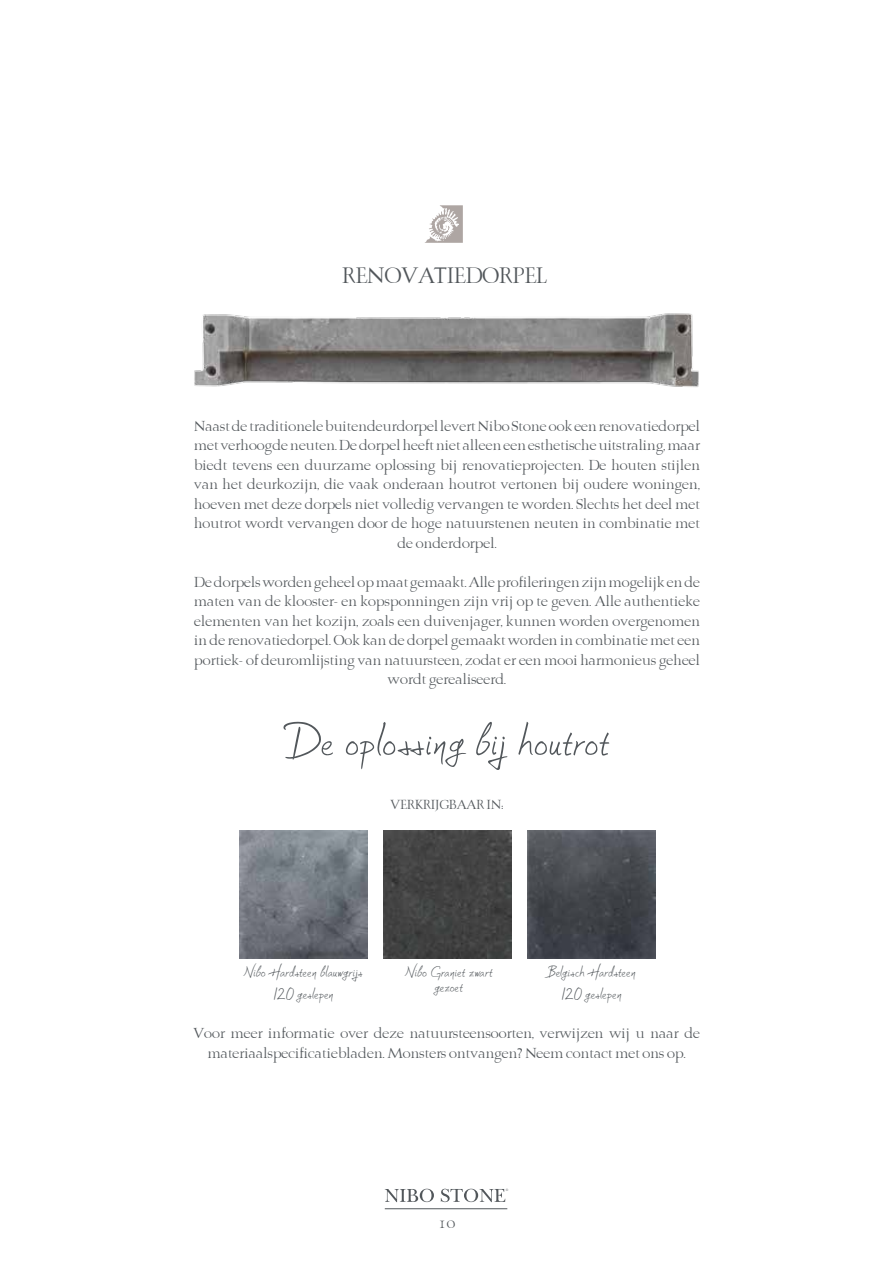
<style>
.page{position:relative;width:893px;height:1263px;background:#fff}
.page>*{position:absolute;margin:0;border:0;box-sizing:border-box;transform-origin:0 0}
.t1{font:54px "Soljik Dambaek";color:#52575b}
.t2{font:25.5px "Lizard Medieval";color:#52575b}
.t3{font:18px/21.6px "Soljik Dambaek";color:#52575b;text-align:center}
.t4{font:18px "Lizard Medieval";color:#52575b}
.t5{font:16.5px/19.5px "Lizard Medieval";color:#52575b;text-align:center}
.t6{font:15px "Lizard Medieval";color:#52575b}
.t7{font:3.45px "New Baskerville Std";color:#52575b}
</style>
<div class="page">
<hr style="left:385px;top:1208px;width:122px;height:1px;background:#52575b">
<svg style="left:385px;top:1189px;width:49px;height:13px"></svg>
<svg style="left:441px;top:1189px;width:64px;height:13px"></svg>
<img style="left:194px;top:313px;width:505px;height:74px">
<svg style="left:425px;top:205px;width:38px;height:38px"></svg>
<img style="left:240px;top:830px;width:127px;height:128px">
<img style="left:528px;top:830px;width:127px;height:128px">
<img style="left:384px;top:830px;width:127px;height:128px">
<h2 class="t2" style="left:341px;top:262px;width:206px">RENOVATIEDORPEL</h2>
<p class="t5" style="left:193px;top:417px;width:508px">Naast de traditionele buitendeurdorpel levert Nibo Stone ook een renovatiedorpel met verhoogde neuten. De dorpel heeft niet alleen een esthetische uitstraling, maar biedt tevens een duurzame oplossing bij renovatieprojecten. De houten stijlen van het deurkozijn, die vaak onderaan houtrot vertonen bij oudere woningen, hoeven met deze dorpels niet volledig vervangen te worden. Slechts het deel met houtrot wordt vervangen door de hoge natuurstenen neuten in combinatie met de onderdorpel.</p>
<p class="t5" style="left:193px;top:573px;width:508px">De dorpels worden geheel op maat gemaakt. Alle profileringen zijn mogelijk en de maten van de klooster- en kopsponningen zijn vrij op te geven. Alle authentieke elementen van het kozijn, zoals een duivenjager, kunnen worden overgenomen in de renovatiedorpel. Ook kan de dorpel gemaakt worden in combinatie met een portiek- of deuromlijsting van natuursteen, zodat er een mooi harmonieus geheel wordt gerealiseerd.</p>
<h1 class="t1" style="left:283px;top:715px;width:328px">De oplossing bij houtrot</h1>
<p class="t6" style="left:390px;top:797px;width:115px">VERKRIJGBAAR IN:</p>
<p class="t3" style="left:244px;top:962px;width:121px">Nibo Hardsteen blauwgrijs<br>120 geslepen</p>
<p class="t3" style="left:547px;top:962px;width:90px">Belgisch Hardsteen<br>120 geslepen</p>
<p class="t3" style="left:405px;top:965px;width:89px;line-height:15px">Nibo Graniet zwart gezoet</p>
<p class="t5" style="left:193px;top:1024px;width:508px">Voor meer informatie over deze natuursteensoorten, verwijzen wij u naar de materiaalspecificatiebladen. Monsters ontvangen? Neem contact met ons op.</p>
<p class="t4" style="left:437px;top:1213px;width:19px">10</p>
<p class="t7" style="left:506px;top:1188px;width:4px">®</p>
</div>
